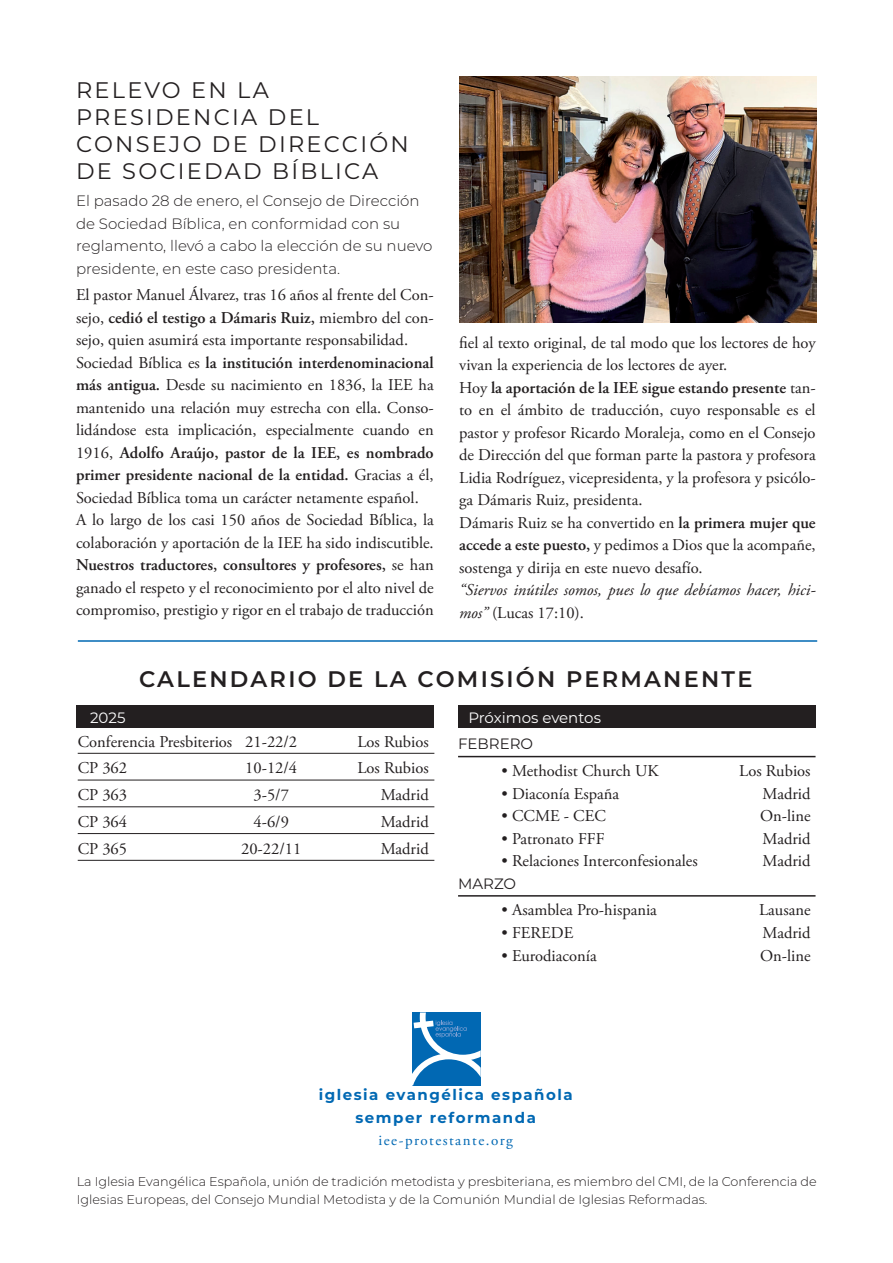
<style>
.page{position:relative;width:893px;height:1263px;background:#fff}
.page>*{position:absolute;margin:0;border:0;box-sizing:border-box;transform-origin:0 0}
.t1{font:22.5px/27px "Montserrat";letter-spacing:.1em;color:#231f20}
.t2{font:600 22.5px "Montserrat";letter-spacing:.1em;color:#231f20}
.t3{font:16.5px/22.5px "Adobe Garamond Pro";color:#231f20}
.t4{font:italic 16.5px/22.5px "Adobe Garamond Pro";color:#231f20}
.t5{font:300 15px/22.5px "Montserrat";color:#231f20}
.t6{font:700 15px/22.5px "Montserrat";letter-spacing:.1em;color:#0168b3;text-align:center}
.t7{font:15px "Adobe Garamond Pro";letter-spacing:.1em;color:#0168b3}
.t8{font:15px "Montserrat";color:#fff}
.t9{font:15px "Montserrat";color:#231f20}
.t10{font:300 12.75px/18px "Montserrat";color:#231f20}
.s1{font-weight:600}
.s2{font-style:normal}
</style>
<div class="page">
<svg style="left:412px;top:1012px;width:69px;height:73px"></svg>
<div style="left:76px;top:705px;width:358px;height:23px;background:#231f20"></div>
<hr style="left:78px;top:753px;width:356px;height:1px;background:#231f20">
<hr style="left:78px;top:780px;width:356px;height:1px;background:#231f20">
<hr style="left:78px;top:806px;width:356px;height:1px;background:#231f20">
<hr style="left:78px;top:833px;width:356px;height:1px;background:#231f20">
<hr style="left:78px;top:860px;width:356px;height:1px;background:#231f20">
<hr style="left:458px;top:756px;width:357px;height:1px;background:#231f20">
<hr style="left:458px;top:895px;width:357px;height:2px;background:#231f20">
<div style="left:457px;top:705px;width:358px;height:23px;background:#231f20"></div>
<hr style="left:78px;top:640px;width:739px;height:2px;background:#0168b3">
<img style="left:459px;top:77px;width:357px;height:246px">
<h1 class="t1" style="left:76px;top:76px;width:334px">RELEVO EN LA<br>PRESIDENCIA DEL<br>CONSEJO DE DIRECCIÓN<br>DE SOCIEDAD BÍBLICA</h1>
<p class="t5" style="left:76px;top:189px;width:358px">El pasado 28 de enero, el Consejo de Dirección de Sociedad Bíblica, en conformidad con su reglamento, llevó a cabo la elección de su nuevo presidente, en este caso presidenta.</p>
<p class="t3" style="left:76px;top:284px;width:359px">El pastor Manuel Álvarez, tras 16 años al frente del Con&shy;sejo, <span class="s1">cedió el testigo a Dámaris Ruiz,</span> miembro del con&shy;sejo, quien asumirá esta importante responsabilidad.<br>Sociedad Bíblica es <span class="s1">la institución interdenominacional más antigua.</span> Desde su nacimiento en 1836, la IEE ha mantenido una relación muy estrecha con ella. Conso&shy;lidándose esta implicación, especialmente cuando en 1916, <span class="s1">Adolfo Araújo, pastor de la IEE, es nombrado primer presidente nacional de la entidad.</span> Gracias a él, Sociedad Bíblica toma un carácter netamente español.<br>A lo largo de los casi 150 años de Sociedad Bíblica, la colaboración y aportación de la IEE ha sido indiscutible.<br><span class="s1">Nuestros traductores, consultores y profesores,</span> se han ganado el respeto y el reconocimiento por el alto nivel de compromiso, prestigio y rigor en el trabajo de traducción</p>
<p class="t3" style="left:459px;top:332px;width:358px">fiel al texto original, de tal modo que los lectores de hoy vivan la experiencia de los lectores de ayer.<br>Hoy <span class="s1">la aportación de la IEE sigue estando presente</span> tan&shy;to en el ámbito de traducción, cuyo responsable es el pastor y profesor Ricardo Moraleja, como en el Consejo de Dirección del que forman parte la pastora y profesora Lidia Rodríguez, vicepresidenta, y la profesora y psicólo&shy;ga Dámaris Ruiz, presidenta.<br>Dámaris Ruiz se ha convertido en <span class="s1">la primera mujer que accede a este puesto,</span> y pedimos a Dios que la acompañe, sostenga y dirija en este nuevo desafío.</p>
<p class="t4" style="left:459px;top:579px;width:358px">“Siervos inútiles somos, pues lo que debíamos hacer, hici&shy;mos” <span class="s2">(Lucas 17:10).</span></p>
<h1 class="t2" style="left:139px;top:663px;width:615px">CALENDARIO DE LA COMISIÓN PERMANENTE</h1>
<p class="t8" style="left:90px;top:708px;width:37px">2025</p>
<p class="t8" style="left:468px;top:708px;width:134px">Próximos eventos</p>
<p class="t3" style="left:78px;top:731px;width:221px">Conferencia Presbiterios 21-22/2</p>
<p class="t3" style="left:357px;top:731px;width:73px">Los Rubios</p>
<p class="t3" style="left:78px;top:757px;width:51px">CP 362</p>
<p class="t3" style="left:245px;top:757px;width:53px">10-12/4</p>
<p class="t3" style="left:357px;top:757px;width:73px">Los Rubios</p>
<p class="t3" style="left:78px;top:784px;width:51px">CP 363</p>
<p class="t3" style="left:254px;top:784px;width:37px">3-5/7</p>
<p class="t3" style="left:381px;top:784px;width:50px">Madrid</p>
<p class="t3" style="left:78px;top:811px;width:51px">CP 364</p>
<p class="t3" style="left:254px;top:811px;width:37px">4-6/9</p>
<p class="t3" style="left:381px;top:811px;width:50px">Madrid</p>
<p class="t3" style="left:78px;top:838px;width:51px">CP 365</p>
<p class="t3" style="left:241px;top:838px;width:62px">20-22/11</p>
<p class="t3" style="left:381px;top:838px;width:50px">Madrid</p>
<p class="t9" style="left:458px;top:734px;width:77px">FEBRERO</p>
<p class="t3" style="left:502px;top:760px;width:158px">• Methodist Church UK</p>
<p class="t3" style="left:739px;top:760px;width:73px">Los Rubios</p>
<p class="t3" style="left:502px;top:783px;width:119px">• Diaconía España</p>
<p class="t3" style="left:762px;top:783px;width:50px">Madrid</p>
<p class="t3" style="left:502px;top:805px;width:106px">• CCME - CEC</p>
<p class="t3" style="left:760px;top:805px;width:52px">On-line</p>
<p class="t3" style="left:501px;top:828px;width:105px">• Patronato FFF</p>
<p class="t3" style="left:762px;top:828px;width:50px">Madrid</p>
<p class="t3" style="left:501px;top:850px;width:198px">• Relaciones Interconfesionales</p>
<p class="t3" style="left:762px;top:850px;width:50px">Madrid</p>
<p class="t9" style="left:458px;top:873px;width:60px">MARZO</p>
<p class="t3" style="left:502px;top:899px;width:157px">• Asamblea Pro-hispania</p>
<p class="t3" style="left:759px;top:899px;width:53px">Lausane</p>
<p class="t3" style="left:502px;top:922px;width:73px">• FEREDE</p>
<p class="t3" style="left:762px;top:922px;width:50px">Madrid</p>
<p class="t3" style="left:502px;top:944px;width:97px">• Eurodiaconía</p>
<p class="t3" style="left:760px;top:944px;width:52px">On-line</p>
<p class="t6" style="left:319px;top:1083px;width:256px">iglesia evangélica española semper reformanda</p>
<p class="t7" style="left:378px;top:1131px;width:136px">iee-protestante.org</p>
<p class="t10" style="left:77px;top:1172px;width:741px">La Iglesia Evangélica Española, unión de tradición metodista y presbiteriana, es miembro del CMI, de la Conferencia de<br>Iglesias Europeas, del Consejo Mundial Metodista y de la Comunión Mundial de Iglesias Reformadas.</p>
</div>
